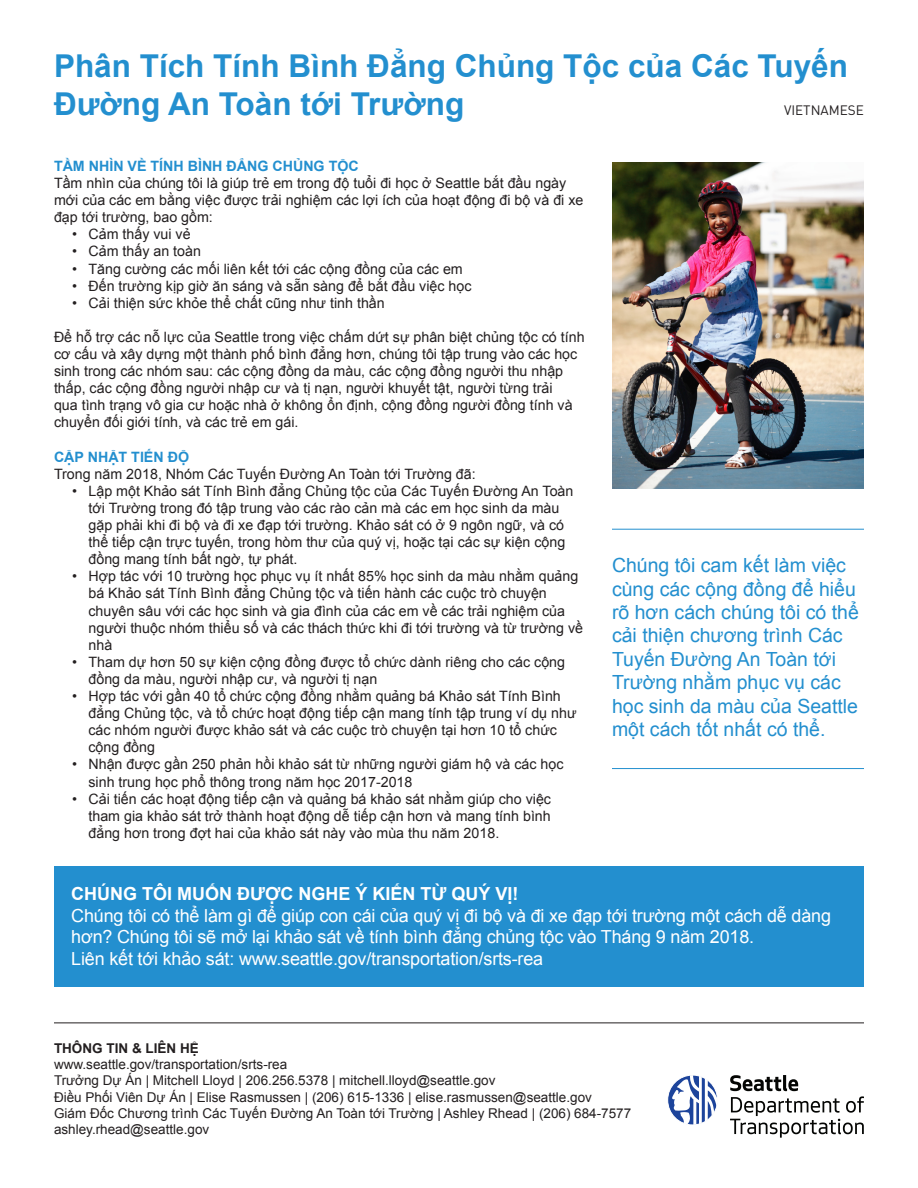
<style>
.page{position:relative;width:918px;height:1188px;background:#fff}
.page>*{position:absolute;margin:0;border:0;box-sizing:border-box;transform-origin:0 0}
.t1{font:700 31.5px/37.8px "Arial";color:#238fcf}
.t2{font:19.5px/23.4px "Arial";color:#238fcf}
.t3{font:18px/21.6px "Arial";letter-spacing:-.01em;color:#fff}
.t4{font:700 18px "Arial";color:#fff}
.t5{font:14.25px/17.1px "Arial";color:#231f20}
.t6{font:700 14.25px "Arial";color:#238fcf}
.t7{font:13.5px/16.2px "Arial";color:#231f20}
.t8{font:700 13.5px "Arial";color:#231f20}
.t9{font:13.5px "DIN Pro";color:#231f20}
</style>
<div class="page">
<svg style="left:730px;top:1075px;width:134px;height:63px"></svg>
<svg style="left:668px;top:1075px;width:49px;height:50px"></svg>
<svg style="left:672px;top:1075px;width:45px;height:50px"></svg>
<hr style="left:612px;top:529px;width:252px;height:1px;background:#238fcf">
<hr style="left:612px;top:768px;width:252px;height:1px;background:#238fcf">
<hr style="left:54px;top:1023px;width:810px;height:1px;background:#231f20">
<img style="left:612px;top:163px;width:252px;height:326px">
<div style="left:54px;top:866px;width:810px;height:121px;background:#238fcf"></div>
<p class="t1" style="left:54px;top:48px;width:795px">Phân Tích Tính Bình Đẳng Chủng Tộc của Các Tuyến<br>Đường An Toàn tới Trường</p>
<p class="t6" style="left:54px;top:156px;width:306px">TẦM NHÌN VỀ TÍNH BÌNH ĐẲNG CHỦNG TỘC</p>
<p class="t5" style="left:54px;top:175px;width:531px">Tầm nhìn của chúng tôi là giúp trẻ em trong độ tuổi đi học ở Seattle bắt đầu ngày mới của các em bằng việc được trải nghiệm các lợi ích của hoạt động đi bộ và đi xe đạp tới trường, bao gồm:</p>
<p class="t5" style="left:72px;top:226px;width:120px">• Cảm thấy vui vẻ</p>
<p class="t5" style="left:72px;top:243px;width:130px">• Cảm thấy an toàn</p>
<p class="t5" style="left:72px;top:260px;width:392px">• Tăng cường các mối liên kết tới các cộng đồng của các em</p>
<p class="t5" style="left:72px;top:277px;width:401px">• Đến trường kịp giờ ăn sáng và sẵn sàng để bắt đầu việc học</p>
<p class="t5" style="left:72px;top:294px;width:314px">• Cải thiện sức khỏe thể chất cũng như tinh thần</p>
<p class="t5" style="left:54px;top:329px;width:532px">Để hỗ trợ các nỗ lực của Seattle trong việc chấm dứt sự phân biệt chủng tộc có tính cơ cấu và xây dựng một thành phố bình đẳng hơn, chúng tôi tập trung vào các học sinh trong các nhóm sau: các cộng đồng da màu, các cộng đồng người thu nhập thấp, các cộng đồng người nhập cư và tị nạn, người khuyết tật, người từng trải<br>qua tình trạng vô gia cư hoặc nhà ở không ổn định, cộng đồng người đồng tính và chuyển đối giới tính, và các trẻ em gái.</p>
<p class="t6" style="left:54px;top:447px;width:137px">CẬP NHẬT TIẾN ĐỘ</p>
<p class="t5" style="left:54px;top:465px;width:423px">Trong năm 2018, Nhóm Các Tuyến Đường An Toàn tới Trường đã:</p>
<p class="t5" style="left:88px;top:482px;width:486px;text-indent:-16px">• Lập một Khảo sát Tính Bình đẳng Chủng tộc của Các Tuyến Đường An Toàn tới Trường trong đó tập trung vào các rào cản mà các em học sinh da màu gặp phải khi đi bộ và đi xe đạp tới trường. Khảo sát có ở 9 ngôn ngữ, và có thể tiếp cận trực tuyến, trong hòm thư của quý vị, hoặc tại các sự kiện cộng đồng mang tính bất ngờ, tự phát.</p>
<p class="t5" style="left:88px;top:568px;width:496px;text-indent:-16px">• Hợp tác với 10 trường học phục vụ ít nhất 85% học sinh da màu nhằm quảng bá Khảo sát Tính Bình đẳng Chủng tộc và tiến hành các cuộc trò chuyện chuyên sâu với các học sinh và gia đình của các em về các trải nghiệm của người thuộc nhóm thiểu số và các thách thức khi đi tới trường và từ trường về nhà</p>
<p class="t5" style="left:88px;top:653px;width:478px;text-indent:-16px">• Tham dự hơn 50 sự kiện cộng đồng được tổ chức dành riêng cho các cộng đồng da màu, người nhập cư, và người tị nạn</p>
<p class="t5" style="left:88px;top:688px;width:490px;text-indent:-16px">• Hợp tác với gần 40 tổ chức cộng đồng nhằm quảng bá Khảo sát Tính Bình đẳng Chủng tộc, và tổ chức hoạt động tiếp cận mang tính tập trung ví dụ như các nhóm người được khảo sát và các cuộc trò chuyện tại hơn 10 tổ chức cộng đồng</p>
<p class="t5" style="left:88px;top:756px;width:477px;text-indent:-16px">• Nhận được gần 250 phản hồi khảo sát từ những người giám hộ và các học sinh trung học phổ thông trong năm học 2017-2018</p>
<p class="t5" style="left:88px;top:790px;width:464px;text-align:justify;text-indent:-16px">• Cải tiến các hoạt động tiếp cận và quảng bá khảo sát nhằm giúp cho việc tham gia khảo sát trở thành hoạt động dễ tiếp cận hơn và mang tính bình đẳng hơn trong đợt hai của khảo sát này vào mùa thu năm 2018.</p>
<p class="t9" style="left:784px;top:99px;width:81px">VIETNAMESE</p>
<p class="t2" style="left:612px;top:554px;width:248px">Chúng tôi cam kết làm việc cùng các cộng đồng để hiểu rõ hơn cách chúng tôi có thể cải thiện chương trình Các<br>Tuyến Đường An Toàn tới<br>Trường nhằm phục vụ các học sinh da màu của Seattle một cách tốt nhất có thể.</p>
<p class="t4" style="left:71px;top:882px;width:449px">CHÚNG TÔI MUỐN ĐƯỢC NGHE Ý KIẾN TỪ QUÝ VỊ!</p>
<p class="t3" style="left:71px;top:905px;width:761px">Chúng tôi có thể làm gì để giúp con cái của quý vị đi bộ và đi xe đạp tới trường một cách dễ dàng hơn? Chúng tôi sẽ mở lại khảo sát về tính bình đẳng chủng tộc vào Tháng 9 năm 2018.</p>
<p class="t3" style="left:71px;top:948px;width:474px">Liên kết tới khảo sát: www.seattle.gov/transportation/srts-rea</p>
<p class="t8" style="left:54px;top:1039px;width:146px">THÔNG TIN &amp; LIÊN HỆ</p>
<p class="t7" style="left:54px;top:1056px;width:235px">www.seattle.gov/transportation/srts-rea</p>
<p class="t7" style="left:54px;top:1073px;width:443px">Trưởng Dự Án | Mitchell Lloyd | 206.256.5378 | mitchell.lloyd@seattle.gov</p>
<p class="t7" style="left:54px;top:1089px;width:539px">Điều Phối Viên Dự Án | Elise Rasmussen | (206) 615-1336 | elise.rasmussen@seattle.gov</p>
<p class="t7" style="left:54px;top:1105px;width:579px">Giám Đốc Chương trình Các Tuyến Đường An Toàn tới Trường | Ashley Rhead | (206) 684-7577 ashley.rhead@seattle.gov</p>
</div>
